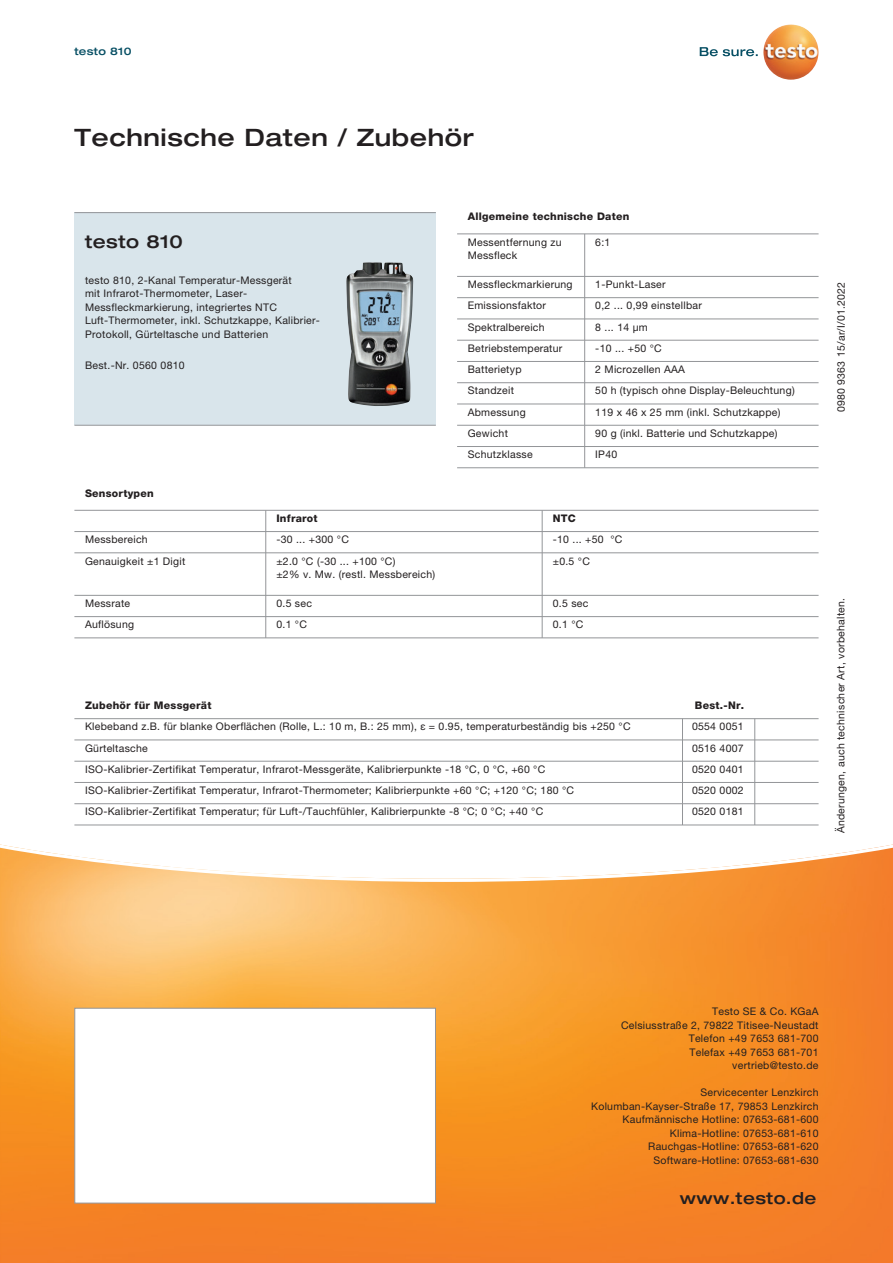
<style>
.page{position:relative;width:893px;height:1263px;background:#fff}
.page>*{position:absolute;margin:0;border:0;box-sizing:border-box;transform-origin:0 0}
.t1{font:500 expanded 24px "Helvetica Neue LTW1 G";letter-spacing:.025em;color:#231f20}
.t2{font:500 expanded 18px "Helvetica Neue LTW1 G";letter-spacing:.025em;color:#231f20}
.t3{font:500 expanded 16.5px "Helvetica Neue LTW1 G";letter-spacing:.025em;color:#231f20}
.t4{font:10.5px/13.5px "Helvetica Neue LTW1 G";letter-spacing:.025em;color:#231f20}
.t5{font:800 10.5px "Helvetica Neue LTW1 G";letter-spacing:.025em;color:#231f20}
.t6{font:500 expanded 10.5px "Helvetica Neue LTW1 G";letter-spacing:.025em;color:#074f64}
.s1{color:#ee1d23}
</style>
<div class="page">
<svg style="left:0;top:844px;width:893px;height:419px;background:#f79e46"></svg>
<div style="left:74px;top:213px;width:362px;height:212px;background:#d9e5eb"></div>
<hr style="left:74px;top:212px;width:362px;height:1px;background:#939598">
<hr style="left:74px;top:425px;width:362px;height:1px;background:#939598">
<img style="left:346px;top:262px;width:67px;height:144px">
<svg style="left:700px;top:47px;width:58px;height:9px"></svg>
<img style="left:763px;top:24px;width:56px;height:56px;border-radius:28px">
<div style="left:74px;top:1008px;width:362px;height:195px;background:#fff;border:1px solid #939598"></div>
<hr style="left:457px;top:233px;width:362px;height:1px;background:#939598">
<hr style="left:457px;top:276px;width:362px;height:1px;background:#939598">
<hr style="left:457px;top:297px;width:362px;height:1px;background:#939598">
<hr style="left:457px;top:319px;width:362px;height:1px;background:#939598">
<hr style="left:457px;top:340px;width:362px;height:1px;background:#939598">
<hr style="left:457px;top:361px;width:362px;height:1px;background:#939598">
<hr style="left:457px;top:382px;width:362px;height:1px;background:#939598">
<hr style="left:457px;top:404px;width:362px;height:1px;background:#939598">
<hr style="left:457px;top:425px;width:362px;height:1px;background:#939598">
<hr style="left:457px;top:446px;width:362px;height:1px;background:#939598">
<hr style="left:457px;top:467px;width:362px;height:1px;background:#939598">
<hr style="left:584px;top:234px;width:1px;height:42px;background:#939598">
<svg style="left:584px;top:277px;width:1px;height:191px"></svg>
<hr style="left:74px;top:718px;width:745px;height:1px;background:#939598">
<hr style="left:74px;top:739px;width:745px;height:1px;background:#939598">
<hr style="left:74px;top:825px;width:745px;height:1px;background:#939598">
<hr style="left:74px;top:761px;width:745px;height:1px;background:#939598">
<hr style="left:74px;top:782px;width:745px;height:1px;background:#939598">
<hr style="left:74px;top:803px;width:745px;height:1px;background:#939598">
<svg style="left:682px;top:719px;width:1px;height:106px"></svg>
<svg style="left:754px;top:719px;width:1px;height:106px"></svg>
<hr style="left:74px;top:510px;width:745px;height:1px;background:#939598">
<hr style="left:74px;top:531px;width:745px;height:1px;background:#939598">
<hr style="left:74px;top:552px;width:745px;height:1px;background:#939598">
<hr style="left:74px;top:616px;width:745px;height:1px;background:#939598">
<hr style="left:74px;top:637px;width:745px;height:1px;background:#939598">
<hr style="left:74px;top:595px;width:745px;height:1px;background:#939598">
<hr style="left:265px;top:510px;width:1px;height:128px;background:#939598">
<hr style="left:542px;top:510px;width:1px;height:128px;background:#939598">
<p class="t6" style="left:74px;top:44px;width:59px">testo 810</p>
<h1 class="t1" style="left:74px;top:122px;width:401px">Technische Daten / Zubehör</h1>
<h2 class="t2" style="left:85px;top:230px;width:99px">testo 810</h2>
<p class="t4" style="left:85px;top:273px;width:236px">testo 810, 2-Kanal Temperatur-Messgerät<br>mit Infrarot-Thermometer, Laser-Messfleckmarkierung, integriertes NTC Luft-Thermometer, inkl. Schutzkappe, Kalibrier-Protokoll, Gürteltasche und Batterien</p>
<p class="t4" style="left:85px;top:358px;width:101px">Best.-Nr. 0560 0810</p>
<p class="t5" style="left:85px;top:487px;width:70px">Sensortypen</p>
<p class="t5" style="left:468px;top:210px;width:163px">Allgemeine technische Daten</p>
<p class="t4" style="left:468px;top:235px;width:95px">Messentfernung zu<br>Messfleck</p>
<p class="t4" style="left:595px;top:235px;width:17px">6:1</p>
<p class="t4" style="left:468px;top:278px;width:106px">Messfleckmarkierung</p>
<p class="t4" style="left:595px;top:278px;width:72px">1-Punkt-Laser</p>
<p class="t4" style="left:468px;top:299px;width:80px">Emissionsfaktor</p>
<p class="t4" style="left:595px;top:299px;width:108px">0,2 ... 0,99 einstellbar</p>
<p class="t4" style="left:468px;top:320px;width:78px">Spektralbereich</p>
<p class="t4" style="left:595px;top:320px;width:54px">8 ... 14 µm</p>
<p class="t4" style="left:468px;top:341px;width:96px">Betriebstemperatur</p>
<p class="t4" style="left:595px;top:341px;width:68px">-10 ... +50 °C</p>
<p class="t4" style="left:468px;top:363px;width:55px">Batterietyp</p>
<p class="t4" style="left:595px;top:363px;width:91px">2 Microzellen AAA</p>
<p class="t4" style="left:468px;top:384px;width:48px">Standzeit</p>
<p class="t4" style="left:595px;top:384px;width:201px">50 h (typisch ohne Display-Beleuchtung)</p>
<p class="t4" style="left:468px;top:405px;width:59px">Abmessung</p>
<p class="t4" style="left:595px;top:405px;width:187px">119 x 46 x 25 mm (inkl. Schutzkappe)</p>
<p class="t4" style="left:468px;top:426px;width:42px">Gewicht</p>
<p class="t4" style="left:595px;top:426px;width:184px">90 g (inkl. Batterie und Schutzkappe)</p>
<p class="t4" style="left:468px;top:448px;width:66px">Schutzklasse</p>
<p class="t4" style="left:595px;top:448px;width:23px">IP40</p>
<p class="t5" style="left:276px;top:512px;width:43px">Infrarot</p>
<p class="t5" style="left:553px;top:512px;width:25px">NTC</p>
<p class="t4" style="left:85px;top:533px;width:64px">Messbereich</p>
<p class="t4" style="left:276px;top:533px;width:74px">-30 ... +300 °C</p>
<p class="t4" style="left:553px;top:533px;width:71px">-10 ... +50 °C</p>
<p class="t4" style="left:85px;top:554px;width:102px">Genauigkeit ±1 Digit</p>
<p class="t4" style="left:276px;top:554px;width:160px">±2.0 °C (-30 ... +100 °C)<br>±2% v. Mw. (restl. Messbereich)</p>
<p class="t4" style="left:553px;top:554px;width:39px">±0.5 °C</p>
<p class="t4" style="left:85px;top:596px;width:47px">Messrate</p>
<p class="t4" style="left:276px;top:596px;width:37px">0.5 sec</p>
<p class="t4" style="left:553px;top:596px;width:37px">0.5 sec</p>
<p class="t4" style="left:85px;top:618px;width:51px">Auflösung</p>
<p class="t4" style="left:276px;top:618px;width:32px">0.1 °C</p>
<p class="t4" style="left:553px;top:618px;width:32px">0.1 °C</p>
<p class="t5" style="left:85px;top:699px;width:128px">Zubehör für Messgerät</p>
<p class="t5" style="left:695px;top:699px;width:51px">Best.-Nr.</p>
<p class="t4" style="left:692px;top:716px;width:53px;line-height:21.3px">0554 0051<br>0516 4007</p>
<p class="t4" style="left:85px;top:716px;width:547px;line-height:21.3px">Klebeband z.B. für blanke Oberflächen (Rolle, L.: 10 m, B.: 25 mm), ε = 0.95, temperaturbeständig bis +250 °C<br>Gürteltasche</p>
<p class="t4" style="left:85px;top:758px;width:491px;line-height:21.3px">ISO-Kalibrier-Zertifikat Temperatur, Infrarot-Messgeräte, Kalibrierpunkte -18 °C, 0 °C, +60 °C<br>ISO-Kalibrier-Zertifikat Temperatur, Infrarot-Thermometer; Kalibrierpunkte +60 °C; +120 °C; 180 °C<br>ISO-Kalibrier-Zertifikat Temperatur; für Luft-/Tauchfühler, Kalibrierpunkte -8 °C; 0 °C; +40 °C</p>
<p class="t4" style="left:692px;top:758px;width:53px;line-height:21.3px;text-align:justify">0520 0401<br>0520 0002<br>0520 0181</p>
<p class="t4" style="left:834px;top:385px;width:111px;rotate:-90deg"><span class="s1">XXX</span>3 15/cw I/01.20 0</p>
<p class="t4" style="left:834px;top:412px;width:132px;rotate:-90deg">0980 9363 15/ar/I/01.2022</p>
<p class="t4" style="left:834px;top:367px;width:76px;rotate:-90deg">4/cw I/01.2020</p>
<p class="t4" style="left:834px;top:412px;width:7px;rotate:-90deg">1</p>
<p class="t4" style="left:834px;top:833px;width:237px;rotate:-90deg">Änderungen, auch technischer Art, vorbehalten.</p>
<p class="t4" style="left:621px;top:1005px;width:199px;text-align:right">Testo SE &amp; Co. KGaA<br>Celsiusstraße 2, 79822 Titisee-Neustadt<br>Telefon +49 7653 681-700<br>Telefax +49 7653 681-701 vertrieb@testo.de</p>
<p class="t4" style="left:591px;top:1086px;width:229px;text-align:right">Servicecenter Lenzkirch Kolumban-Kayser-Straße 17, 79853 Lenzkirch Kaufmännische Hotline: 07653-681-600<br>Klima-Hotline: 07653-681-610<br>Rauchgas-Hotline: 07653-681-620<br>Software-Hotline: 07653-681-630</p>
<h3 class="t3" style="left:680px;top:1187px;width:138px">www.testo.de</h3>
</div>
